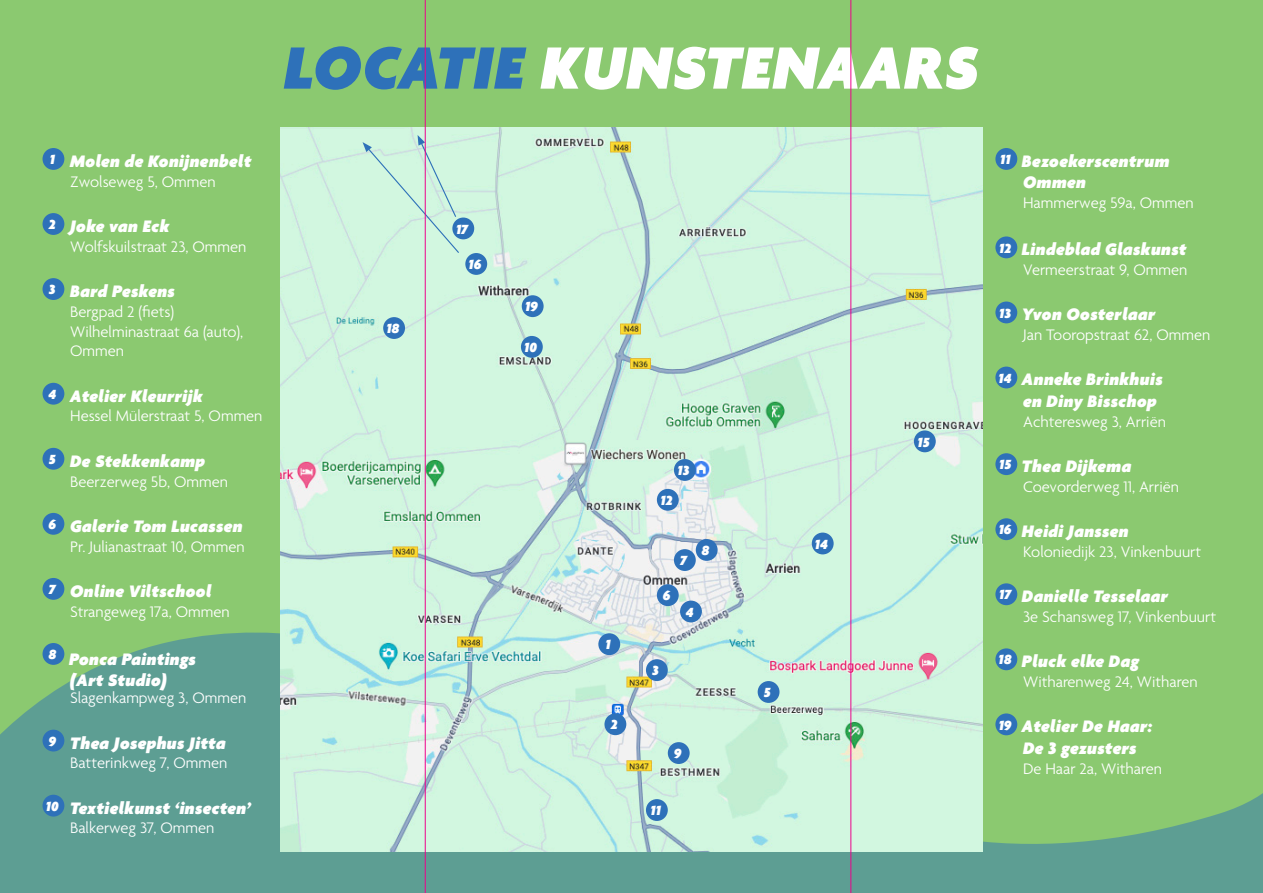
<style>
.page{position:relative;width:1263px;height:893px;background:#8bc970}
.page>*{position:absolute;margin:0;border:0;box-sizing:border-box;transform-origin:0 0}
.t1{font:italic 900 64.5px "Agenda";letter-spacing:.02em;color:#fff}
.t2{font:italic 900 18px "Agenda";letter-spacing:.02em;color:#fff}
.t3{font:300 16.5px "Agenda";color:#fff}
.t4{font:italic 900 14.4px "Agenda";letter-spacing:.02em;color:#fff}
.s1{color:#2e71b9}
</style>
<div class="page">
<svg style="left:0;top:632px;width:1263px;height:261px;fill:#5d9e93"></svg>
<div style="left:43px;top:148px;width:21px;height:22px;background:#2e71b9;border-radius:50%"></div>
<div style="left:43px;top:213px;width:21px;height:22px;background:#2e71b9;border-radius:50%"></div>
<div style="left:43px;top:278px;width:21px;height:22px;background:#2e71b9;border-radius:50%"></div>
<div style="left:43px;top:383px;width:21px;height:22px;background:#2e71b9;border-radius:50%"></div>
<div style="left:43px;top:448px;width:21px;height:22px;background:#2e71b9;border-radius:50%"></div>
<div style="left:43px;top:513px;width:21px;height:22px;background:#2e71b9;border-radius:50%"></div>
<div style="left:43px;top:578px;width:21px;height:22px;background:#2e71b9;border-radius:50%"></div>
<div style="left:43px;top:643px;width:21px;height:22px;background:#2e71b9;border-radius:50%"></div>
<div style="left:43px;top:730px;width:21px;height:21px;background:#2e71b9;border-radius:50%"></div>
<div style="left:43px;top:795px;width:21px;height:21px;background:#2e71b9;border-radius:50%"></div>
<div style="left:995px;top:148px;width:22px;height:22px;background:#2e71b9;border-radius:50%"></div>
<div style="left:995px;top:236px;width:22px;height:22px;background:#2e71b9;border-radius:50%"></div>
<div style="left:995px;top:302px;width:22px;height:21px;background:#2e71b9;border-radius:50%"></div>
<div style="left:995px;top:367px;width:22px;height:21px;background:#2e71b9;border-radius:50%"></div>
<div style="left:995px;top:453px;width:22px;height:22px;background:#2e71b9;border-radius:50%"></div>
<div style="left:995px;top:518px;width:22px;height:22px;background:#2e71b9;border-radius:50%"></div>
<div style="left:995px;top:583px;width:22px;height:22px;background:#2e71b9;border-radius:50%"></div>
<div style="left:995px;top:648px;width:22px;height:22px;background:#2e71b9;border-radius:50%"></div>
<div style="left:995px;top:713px;width:22px;height:22px;background:#2e71b9;border-radius:50%"></div>
<img style="left:280px;top:128px;width:703px;height:723px">
<div style="left:465px;top:253px;width:22px;height:22px;background:#2e71b9;border-radius:50%"></div>
<div style="left:598px;top:633px;width:22px;height:22px;background:#2e71b9;border-radius:50%"></div>
<div style="left:604px;top:713px;width:22px;height:22px;background:#2e71b9;border-radius:50%"></div>
<div style="left:646px;top:659px;width:22px;height:22px;background:#2e71b9;border-radius:50%"></div>
<div style="left:680px;top:601px;width:22px;height:21px;background:#2e71b9;border-radius:50%"></div>
<div style="left:758px;top:681px;width:21px;height:22px;background:#2e71b9;border-radius:50%"></div>
<div style="left:657px;top:584px;width:22px;height:22px;background:#2e71b9;border-radius:50%"></div>
<div style="left:674px;top:549px;width:22px;height:22px;background:#2e71b9;border-radius:50%"></div>
<div style="left:696px;top:539px;width:22px;height:22px;background:#2e71b9;border-radius:50%"></div>
<div style="left:668px;top:742px;width:22px;height:22px;background:#2e71b9;border-radius:50%"></div>
<div style="left:657px;top:489px;width:22px;height:22px;background:#2e71b9;border-radius:50%"></div>
<div style="left:674px;top:459px;width:22px;height:22px;background:#2e71b9;border-radius:50%"></div>
<div style="left:812px;top:533px;width:22px;height:21px;background:#2e71b9;border-radius:50%"></div>
<div style="left:914px;top:430px;width:22px;height:22px;background:#2e71b9;border-radius:50%"></div>
<div style="left:646px;top:799px;width:22px;height:22px;background:#2e71b9;border-radius:50%"></div>
<div style="left:452px;top:218px;width:22px;height:21px;background:#2e71b9;border-radius:50%"></div>
<div style="left:383px;top:317px;width:22px;height:22px;background:#2e71b9;border-radius:50%"></div>
<div style="left:522px;top:295px;width:22px;height:22px;background:#2e71b9;border-radius:50%"></div>
<svg style="left:363px;top:135px;width:97px;height:119px;background:#cbf0de"></svg>
<div style="left:521px;top:336px;width:22px;height:22px;background:#2e71b9;border-radius:50%"></div>
<hr style="left:425px;top:0;width:1px;height:893px;background:#ed028c">
<hr style="left:850px;top:0;width:1px;height:893px;background:#ed028c">
<p class="t1" style="left:284px;top:33px;width:696px"><span class="s1">LOCATIE</span> KUNSTENAARS</p>
<p class="t4" style="left:50px;top:152px;width:6px">1</p>
<p class="t2" style="left:70px;top:151px;width:183px">Molen de Konijnenbelt</p>
<p class="t3" style="left:70px;top:173px;width:147px">Zwolseweg 5, Ommen</p>
<p class="t4" style="left:49px;top:217px;width:8px">2</p>
<p class="t2" style="left:70px;top:216px;width:101px">Joke van Eck</p>
<p class="t3" style="left:70px;top:238px;width:178px">Wolfskuilstraat 23, Ommen</p>
<p class="t4" style="left:49px;top:282px;width:8px">3</p>
<p class="t2" style="left:70px;top:282px;width:106px">Bard Peskens</p>
<p class="t3" style="left:70px;top:303px;width:106px">Bergpad 2 (fiets)</p>
<p class="t3" style="left:70px;top:322px;width:175px">Wilhelminastraat 6a (auto),</p>
<p class="t3" style="left:70px;top:342px;width:55px">Ommen</p>
<p class="t4" style="left:48px;top:386px;width:9px">4</p>
<p class="t2" style="left:70px;top:386px;width:134px">Atelier Kleurrijk</p>
<p class="t3" style="left:70px;top:407px;width:194px">Hessel Mülerstraat 5, Ommen</p>
<p class="t4" style="left:49px;top:452px;width:8px">5</p>
<p class="t2" style="left:70px;top:451px;width:136px">De Stekkenkamp</p>
<p class="t3" style="left:70px;top:472px;width:159px">Beerzerweg 5b, Ommen</p>
<p class="t4" style="left:48px;top:517px;width:9px">6</p>
<p class="t2" style="left:70px;top:516px;width:174px">Galerie Tom Lucassen</p>
<p class="t3" style="left:70px;top:537px;width:176px">Pr. Julianastraat 10, Ommen</p>
<p class="t4" style="left:49px;top:582px;width:8px">7</p>
<p class="t2" style="left:70px;top:581px;width:143px">Online Viltschool</p>
<p class="t3" style="left:70px;top:602px;width:161px">Strangeweg 17a, Ommen</p>
<p class="t4" style="left:48px;top:647px;width:9px">8</p>
<p class="t2" style="left:69px;top:649px;width:129px">Ponca Paintings</p>
<p class="t2" style="left:70px;top:671px;width:98px">(Art Studio)</p>
<p class="t3" style="left:70px;top:689px;width:178px">Slagenkampweg 3, Ommen</p>
<p class="t4" style="left:48px;top:733px;width:9px">9</p>
<p class="t2" style="left:70px;top:733px;width:157px">Thea Josephus Jitta</p>
<p class="t3" style="left:70px;top:754px;width:159px">Batterinkweg 7, Ommen</p>
<p class="t4" style="left:46px;top:798px;width:14px">10</p>
<p class="t2" style="left:70px;top:798px;width:182px">Textielkunst ‘insecten’</p>
<p class="t3" style="left:70px;top:819px;width:146px">Balkerweg 37, Ommen</p>
<p class="t4" style="left:386px;top:321px;width:15px">18</p>
<p class="t4" style="left:456px;top:221px;width:14px">17</p>
<p class="t4" style="left:469px;top:257px;width:14px">16</p>
<p class="t4" style="left:525px;top:299px;width:14px">19</p>
<p class="t4" style="left:524px;top:340px;width:14px">10</p>
<p class="t4" style="left:606px;top:637px;width:6px">1</p>
<p class="t4" style="left:611px;top:717px;width:8px">2</p>
<p class="t4" style="left:678px;top:463px;width:14px">13</p>
<p class="t4" style="left:660px;top:493px;width:14px">12</p>
<p class="t4" style="left:680px;top:553px;width:8px">7</p>
<p class="t4" style="left:702px;top:543px;width:9px">8</p>
<p class="t4" style="left:663px;top:588px;width:9px">6</p>
<p class="t4" style="left:686px;top:604px;width:9px">4</p>
<p class="t4" style="left:652px;top:663px;width:8px">3</p>
<p class="t4" style="left:674px;top:746px;width:9px">9</p>
<p class="t4" style="left:650px;top:803px;width:12px">11</p>
<p class="t4" style="left:815px;top:536px;width:15px">14</p>
<p class="t4" style="left:764px;top:685px;width:8px">5</p>
<p class="t4" style="left:917px;top:434px;width:14px">15</p>
<p class="t4" style="left:1000px;top:152px;width:12px">11</p>
<p class="t2" style="left:1022px;top:151px;width:149px">Bezoekerscentrum</p>
<p class="t2" style="left:1023px;top:173px;width:64px">Ommen</p>
<p class="t3" style="left:1023px;top:194px;width:172px">Hammerweg 59a, Ommen</p>
<p class="t4" style="left:999px;top:240px;width:14px">12</p>
<p class="t2" style="left:1022px;top:240px;width:166px">Lindeblad Glaskunst</p>
<p class="t3" style="left:1023px;top:261px;width:166px">Vermeerstraat 9, Ommen</p>
<p class="t4" style="left:999px;top:305px;width:14px">13</p>
<p class="t2" style="left:1022px;top:305px;width:135px">Yvon Oosterlaar</p>
<p class="t3" style="left:1023px;top:326px;width:189px">Jan Tooropstraat 62, Ommen</p>
<p class="t4" style="left:999px;top:370px;width:15px">14</p>
<p class="t2" style="left:1022px;top:370px;width:142px">Anneke Brinkhuis</p>
<p class="t2" style="left:1023px;top:392px;width:135px">en Diny Bisschop</p>
<p class="t3" style="left:1023px;top:413px;width:144px">Achteresweg 3, Arriën</p>
<p class="t4" style="left:999px;top:457px;width:14px">15</p>
<p class="t2" style="left:1022px;top:457px;width:111px">Thea Dijkema</p>
<p class="t3" style="left:1023px;top:478px;width:157px">Coevorderweg 11, Arriën</p>
<p class="t4" style="left:999px;top:522px;width:14px">16</p>
<p class="t2" style="left:1022px;top:522px;width:108px">Heidi Janssen</p>
<p class="t3" style="left:1023px;top:543px;width:180px">Koloniedijk 23, Vinkenbuurt</p>
<p class="t4" style="left:999px;top:587px;width:14px">17</p>
<p class="t2" style="left:1022px;top:587px;width:148px">Danielle Tesselaar</p>
<p class="t3" style="left:1023px;top:608px;width:195px">3e Schansweg 17, Vinkenbuurt</p>
<p class="t4" style="left:999px;top:652px;width:15px">18</p>
<p class="t2" style="left:1022px;top:652px;width:119px">Pluck elke Dag</p>
<p class="t3" style="left:1023px;top:673px;width:176px">Witharenweg 24, Witharen</p>
<p class="t4" style="left:999px;top:717px;width:14px">19</p>
<p class="t2" style="left:1022px;top:717px;width:132px">Atelier De Haar:</p>
<p class="t2" style="left:1023px;top:738px;width:115px">De 3 gezusters</p>
<p class="t3" style="left:1023px;top:759px;width:140px">De Haar 2a, Witharen</p>
</div>
